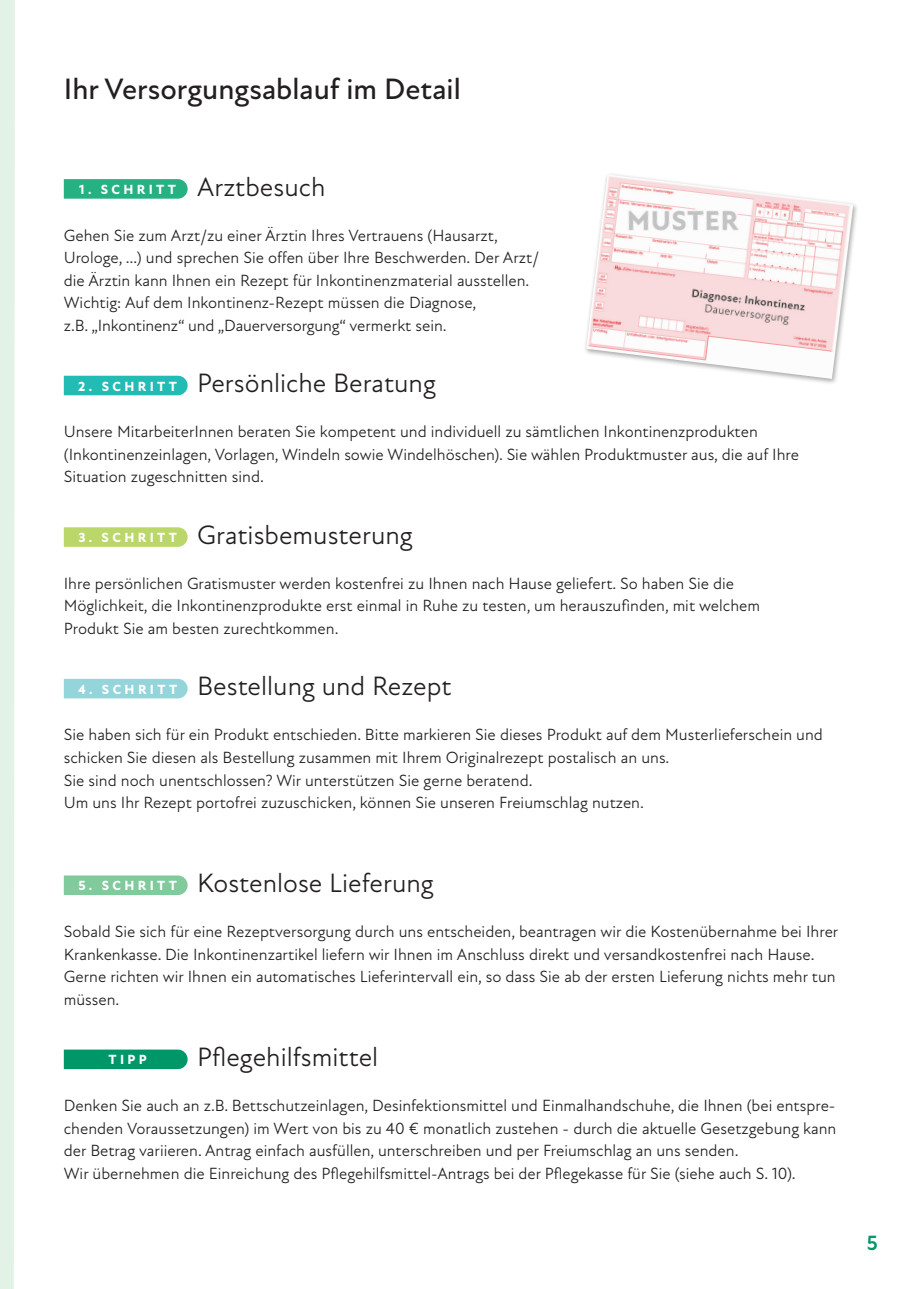
<style>
.page{position:relative;width:919px;height:1289px;background:#fff}
.page>*{position:absolute;margin:0;border:0;box-sizing:border-box;transform-origin:0 0}
.t1{font:500 30px "New Atten";color:#231f20}
.t2{font:27px "New Atten";color:#231f20}
.t3{font:700 21px "New Atten";color:#009768}
.t4{font:16.5px/22.5px "New Atten";color:#231f20}
.t5{font:800 13.5px "New Atten";color:#fff}
.s1{font-weight:800;font-size:13.5px;color:#fff}
</style>
<div class="page">
<div style="left:0;top:0;width:15px;height:1288px;background:#e3f2e7"></div>
<svg style="left:64px;top:179px;width:124px;height:20px;background:#2eb487"></svg>
<div style="left:64px;top:376px;width:124px;height:19px;background:#22bcb5"></div>
<svg style="left:64px;top:527px;width:124px;height:20px;background:#bdd870"></svg>
<div style="left:64px;top:679px;width:124px;height:19px;background:#93d5da"></div>
<svg style="left:64px;top:875px;width:124px;height:20px;background:#85cca0"></svg>
<svg style="left:64px;top:1049px;width:124px;height:20px;background:#0c9b6f"></svg>
<div style="left:583px;top:172px;width:276px;height:213px;background:#231f20;opacity:.4"></div>
<img style="left:586px;top:174px;width:267px;height:205px">
<h1 class="t1" style="left:64px;top:71px;width:398px">Ihr Versorgungsablauf im Detail</h1>
<h2 class="t2" style="left:79px;top:171px;width:248px"><span class="s1">1 . S C H R I T T</span> Arztbesuch</h2>
<p class="t4" style="left:64px;top:224px;width:476px">Gehen Sie zum Arzt/zu einer Ärztin Ihres Vertrauens (Hausarzt, Urologe, …) und sprechen Sie offen über Ihre Beschwerden. Der Arzt/ die Ärztin kann Ihnen ein Rezept für Inkontinenzmaterial ausstellen.<br>Wichtig: Auf dem Inkontinenz-Rezept müssen die Diagnose,<br>z.B. „Inkontinenz“ und „Dauerversorgung“ vermerkt sein.</p>
<h2 class="t2" style="left:78px;top:367px;width:359px"><span class="s1">2 . S C H R I T T</span> Persönliche Beratung</h2>
<p class="t4" style="left:64px;top:420px;width:736px">Unsere MitarbeiterInnen beraten Sie kompetent und individuell zu sämtlichen Inkontinenzprodukten (Inkontinenzeinlagen, Vorlagen, Windeln sowie Windelhöschen). Sie wählen Produktmuster aus, die auf Ihre<br>Situation zugeschnitten sind.</p>
<h2 class="t2" style="left:78px;top:519px;width:336px"><span class="s1">3 . S C H R I T T</span> Gratisbemusterung</h2>
<p class="t4" style="left:64px;top:572px;width:697px">Ihre persönlichen Gratismuster werden kostenfrei zu Ihnen nach Hause geliefert. So haben Sie die<br>Möglichkeit, die Inkontinenzprodukte erst einmal in Ruhe zu testen, um herauszufinden, mit welchem<br>Produkt Sie am besten zurechtkommen.</p>
<h2 class="t2" style="left:78px;top:670px;width:375px"><span class="s1">4 . S C H R I T T</span> Bestellung und Rezept</h2>
<p class="t4" style="left:64px;top:723px;width:760px">Sie haben sich für ein Produkt entschieden. Bitte markieren Sie dieses Produkt auf dem Musterlieferschein und schicken Sie diesen als Bestellung zusammen mit Ihrem Originalrezept postalisch an uns.<br>Sie sind noch unentschlossen? Wir unterstützen Sie gerne beratend.<br>Um uns Ihr Rezept portofrei zuzuschicken, können Sie unseren Freiumschlag nutzen.</p>
<h2 class="t2" style="left:78px;top:867px;width:357px"><span class="s1">5 . S C H R I T T</span> Kostenlose Lieferung</h2>
<p class="t4" style="left:64px;top:920px;width:776px">Sobald Sie sich für eine Rezeptversorgung durch uns entscheiden, beantragen wir die Kostenübernahme bei Ihrer Krankenkasse. Die Inkontinenzartikel liefern wir Ihnen im Anschluss direkt und versandkostenfrei nach Hause.<br>Gerne richten wir Ihnen ein automatisches Lieferintervall ein, so dass Sie ab der ersten Lieferung nichts mehr tun müssen.</p>
<p class="t5" style="left:108px;top:1051px;width:40px">TIPP</p>
<h2 class="t2" style="left:197px;top:1041px;width:182px">Pflegehilfsmittel</h2>
<p class="t4" style="left:64px;top:1094px;width:774px">Denken Sie auch an z.B. Bettschutzeinlagen, Desinfektionsmittel und Einmalhandschuhe, die Ihnen (bei entspre&shy;chenden Voraussetzungen) im Wert von bis zu 40 € monatlich zustehen - durch die aktuelle Gesetzgebung kann der Betrag variieren. Antrag einfach ausfüllen, unterschreiben und per Freiumschlag an uns senden.<br>Wir übernehmen die Einreichung des Pflegehilfsmittel-Antrags bei der Pflegekasse für Sie (siehe auch S. 10).</p>
<p class="t3" style="left:866px;top:1230px;width:13px">5</p>
</div>
